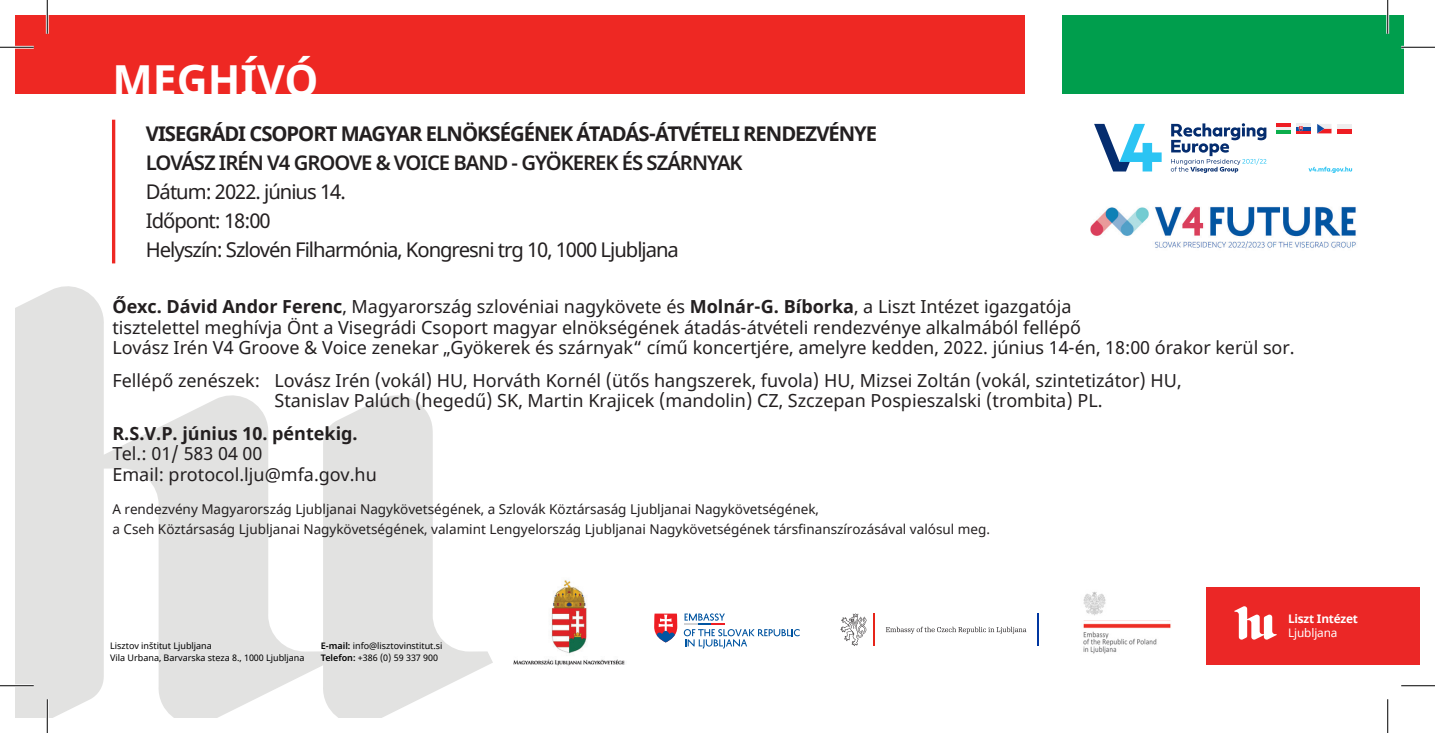
<style>
.page{position:relative;width:1435px;height:733px;background:#fff}
.page>*{position:absolute;margin:0;border:0;box-sizing:border-box;transform-origin:0 0}
.t1{font:700 42.75px "Noto Sans";color:#fff}
.date{font:20.25px "Noto Sans";letter-spacing:-.05em;color:#231f20}
.t2{font:700 20.25px "Noto Sans";letter-spacing:-.05em;color:#231f20}
.date-2{font:600 20.25px "Noto Sans";letter-spacing:-.05em;color:#231f20}
.t3{font:18px/20.2px "Noto Sans";color:#231f20}
.t4{font:13.5px/20.2px "Noto Sans";color:#231f20}
.t5{font:700 11.7px "Noto Sans";letter-spacing:-.015em;color:#fff}
.t6{font:11.7px "Noto Sans";letter-spacing:-.01em;color:#fff}
.t7{font:9px "Noto Sans";color:#000}
.s1{font-weight:700}
.s2{font-weight:600}
</style>
<div class="page">
<hr style="left:112px;top:120px;width:3px;height:143px;background:#ee2823">
<svg style="left:15px;top:286px;width:478px;height:432px;fill:#e2e2e1"></svg>
<div style="left:15px;top:15px;width:1011px;height:79px;background:#ee2823"></div>
<div style="left:1061px;top:15px;width:343px;height:79px;background:#009e4d"></div>
<div style="left:1025px;top:15px;width:36px;height:79px;background:#fff"></div>
<img style="left:513px;top:580px;width:112px;height:86px">
<div style="left:1206px;top:587px;width:179px;height:77px;background:#eb2726"></div>
<svg style="left:1234px;top:606px;width:42px;height:34px"></svg>
<div style="left:1384px;top:587px;width:35px;height:77px;background:#eb2726"></div>
<div style="left:1337px;top:124px;width:15px;height:5px;background:#eeeeef"></div>
<hr style="left:1337px;top:129px;width:15px;height:4px;background:#ee1d23">
<svg style="left:1317px;top:124px;width:14px;height:9px"></svg>
<hr style="left:1276px;top:124px;width:14px;height:3px;background:#ee1d23">
<hr style="left:1276px;top:127px;width:14px;height:3px;background:#eeeeef">
<hr style="left:1276px;top:130px;width:14px;height:3px;background:#0cae4c">
<hr style="left:1296px;top:130px;width:14px;height:3px;background:#ee1d23">
<hr style="left:1296px;top:127px;width:14px;height:3px;background:#0d4da1">
<hr style="left:1296px;top:124px;width:14px;height:3px;background:#eeeeef">
<svg style="left:1298px;top:126px;width:5px;height:5px"></svg>
<svg style="left:1170px;top:123px;width:96px;height:50px"></svg>
<svg style="left:1308px;top:167px;width:44px;height:6px"></svg>
<svg style="left:1094px;top:124px;width:67px;height:47px"></svg>
<img style="left:1090px;top:206px;width:266px;height:43px">
<svg style="left:654px;top:614px;width:23px;height:28px"></svg>
<svg style="left:684px;top:613px;width:115px;height:36px"></svg>
<hr style="left:1037px;top:613px;width:1px;height:33px;background:#0036a0">
<hr style="left:874px;top:614px;width:1px;height:32px;background:#e72419">
<svg style="left:840px;top:614px;width:26px;height:32px"></svg>
<svg style="left:886px;top:627px;width:140px;height:7px"></svg>
<img style="left:1083px;top:592px;width:88px;height:62px">
<hr style="left:0;top:46px;width:34px;height:3px;background:#fff">
<hr style="left:1401px;top:46px;width:34px;height:3px;background:#fff">
<hr style="left:0;top:684px;width:34px;height:3px;background:#fff">
<hr style="left:46px;top:0;width:3px;height:34px;background:#fff">
<hr style="left:46px;top:699px;width:3px;height:34px;background:#fff">
<hr style="left:1386px;top:0;width:3px;height:34px;background:#fff">
<hr style="left:0;top:47px;width:34px;height:1px;background:#000">
<hr style="left:1401px;top:47px;width:34px;height:1px;background:#000">
<hr style="left:0;top:685px;width:34px;height:1px;background:#000">
<hr style="left:1401px;top:685px;width:34px;height:1px;background:#000">
<hr style="left:47px;top:0;width:1px;height:34px;background:#000">
<hr style="left:47px;top:699px;width:1px;height:34px;background:#000">
<hr style="left:1387px;top:0;width:1px;height:34px;background:#000">
<hr style="left:1387px;top:699px;width:1px;height:34px;background:#000">
<p class="t1" style="left:112px;top:51px;width:208px">MEGHÍVÓ</p>
<p class="t2" style="left:146px;top:120px;width:733px">VISEGRÁDI CSOPORT MAGYAR ELNÖKSÉGÉNEK ÁTADÁS-ÁTVÉTELI RENDEZVÉNYE</p>
<p class="date-2" style="left:146px;top:149px;width:598px">LOVÁSZ IRÉN V4 GROOVE &amp; VOICE BAND - GYÖKEREK ÉS SZÁRNYAK</p>
<p class="date" style="left:146px;top:178px;width:201px">Dátum: 2022. június 14.</p>
<p class="date" style="left:146px;top:207px;width:126px">Időpont: 18:00</p>
<p class="date" style="left:146px;top:236px;width:534px">Helyszín: Szlovén Filharmónia, Kongresni trg 10, 1000 Ljubljana</p>
<p class="t3" style="left:112px;top:297px;width:1183px"><span class="s1">Őexc. Dávid Andor Ferenc</span>, Magyarország szlovéniai nagykövete és <span class="s1">Molnár-G. Bíborka</span>, a Liszt Intézet igazgatója<br>tisztelettel meghívja Önt a Visegrádi Csoport magyar elnökségének átadás-átvételi rendezvénye alkalmából fellépő<br>Lovász Irén V4 Groove &amp; Voice zenekar „Gyökerek és szárnyak“ című koncertjére, amelyre kedden, 2022. június 14-én, 18:00 órakor kerül sor.</p>
<p class="t3" style="left:274px;top:371px;width:908px;text-indent:-162px">Fellépő zenészek: Lovász Irén (vokál) HU, Horváth Kornél (ütős hangszerek, fuvola) HU, Mizsei Zoltán (vokál, szintetizátor) HU,<br>Stanislav Palúch (hegedű) SK, Martin Krajicek (mandolin) CZ, Szczepan Pospieszalski (trombita) PL.</p>
<p class="t3" style="left:112px;top:424px;width:266px"><span class="s1">R.S.V.P. június 10. péntekig.<br></span>Tel.: 01/ 583 04 00<br>Email: protocol.lju@mfa.gov.hu</p>
<p class="t4" style="left:112px;top:499px;width:879px">A rendezvény Magyarország Ljubljanai Nagykövetségének, a Szlovák Köztársaság Ljubljanai Nagykövetségének,<br>a Cseh Köztársaság Ljubljanai Nagykövetségének, valamint Lengyelország Ljubljanai Nagykövetségének társfinanszírozásával valósul meg.</p>
<p class="t5" style="left:1288px;top:610px;width:72px">Liszt Intézet</p>
<p class="t7" style="left:110px;top:640px;width:103px">Lisztov inštitut Ljubljana</p>
<p class="t7" style="left:110px;top:651px;width:196px">Vila Urbana, Barvarska steza 8., 1000 Ljubljana</p>
<p class="t7" style="left:321px;top:640px;width:123px"><span class="s2">E-mail:</span> info@lisztovinstitut.si</p>
<p class="t7" style="left:321px;top:651px;width:119px"><span class="s2">Telefon:</span> +386 (0) 59 337 900</p>
<p class="t6" style="left:1288px;top:624px;width:51px">Ljubljana</p>
</div>
